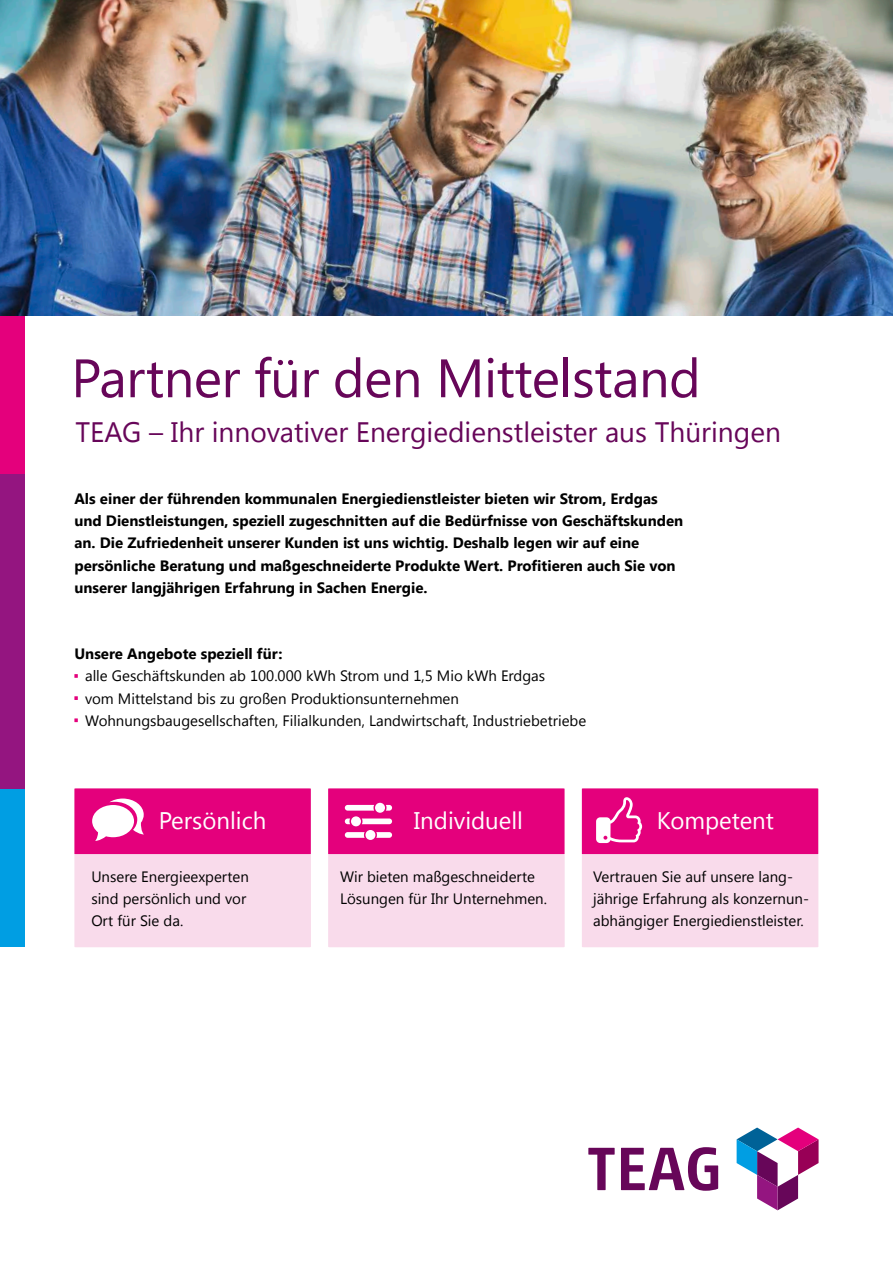
<style>
.page{position:relative;width:893px;height:1263px;background:#fff}
.page>*{position:absolute;margin:0;border:0;box-sizing:border-box;transform-origin:0 0}
.t1{font:54px "Segoe UI";letter-spacing:-.01em;color:#670659}
.t2{font:28.05px "Segoe UI";color:#670659}
.t3{font:24px "Segoe UI";color:#fff}
.t4{font:15px/22.2px "Segoe UI";color:#000}
.t5{font:700 15px/22.2px "Segoe UI";color:#000}
</style>
<div class="page">
<div style="left:0;top:789px;width:25px;height:158px;background:#009ee3"></div>
<div style="left:0;top:474px;width:25px;height:315px;background:#941580"></div>
<div style="left:0;top:316px;width:25px;height:158px;background:#e4007c"></div>
<img style="left:0;top:0;width:893px;height:316px">
<svg style="left:737px;top:1127px;width:82px;height:83px"></svg>
<svg style="left:588px;top:1148px;width:27px;height:42px"></svg>
<svg style="left:621px;top:1147px;width:97px;height:44px"></svg>
<svg style="left:74px;top:674px;width:4px;height:4px"></svg>
<svg style="left:74px;top:696px;width:4px;height:4px"></svg>
<svg style="left:74px;top:718px;width:4px;height:4px"></svg>
<svg style="left:74px;top:788px;width:237px;height:159px;background:#f18ac2"></svg>
<svg style="left:582px;top:788px;width:236px;height:159px;background:#f085bf"></svg>
<svg style="left:328px;top:788px;width:237px;height:159px;background:#f086c0"></svg>
<h1 class="t1" style="left:71px;top:341px;width:631px">Partner für den Mittelstand</h1>
<h2 class="t2" style="left:75px;top:412px;width:707px">TEAG – Ihr innovativer Energiedienstleister aus Thüringen</h2>
<p class="t5" style="left:74px;top:487px;width:610px">Als einer der führenden kommunalen Energiedienstleister bieten wir Strom, Erdgas und Dienstleistungen, speziell zugeschnitten auf die Bedürfnisse von Geschäftskunden an. Die Zufriedenheit unserer Kunden ist uns wichtig. Deshalb legen wir auf eine persönliche Beratung und maßgeschneiderte Produkte Wert. Profitieren auch Sie von unserer langjährigen Erfahrung in Sachen Energie.</p>
<p class="t5" style="left:74px;top:642px;width:210px">Unsere Angebote speziell für:</p>
<p class="t4" style="left:85px;top:664px;width:503px">alle Geschäftskunden ab 100.000 kWh Strom und 1,5 Mio kWh Erdgas<br>vom Mittelstand bis zu großen Produktionsunternehmen<br>Wohnungsbaugesellschaften, Filialkunden, Landwirtschaft, Industriebetriebe</p>
<h3 class="t3" style="left:159px;top:804px;width:109px">Persönlich</h3>
<h3 class="t3" style="left:414px;top:804px;width:111px">Individuell</h3>
<h3 class="t3" style="left:657px;top:804px;width:119px">Kompetent</h3>
<p class="t4" style="left:91px;top:865px;width:159px">Unsere Energieexperten sind persönlich und vor<br>Ort für Sie da.</p>
<p class="t4" style="left:340px;top:865px;width:208px">Wir bieten maßgeschneiderte<br>Lösungen für Ihr Unternehmen.</p>
<p class="t4" style="left:593px;top:865px;width:217px">Vertrauen Sie auf unsere lang&shy;jährige Erfahrung als konzernun&shy;abhängiger Energiedienstleister.</p>
</div>
